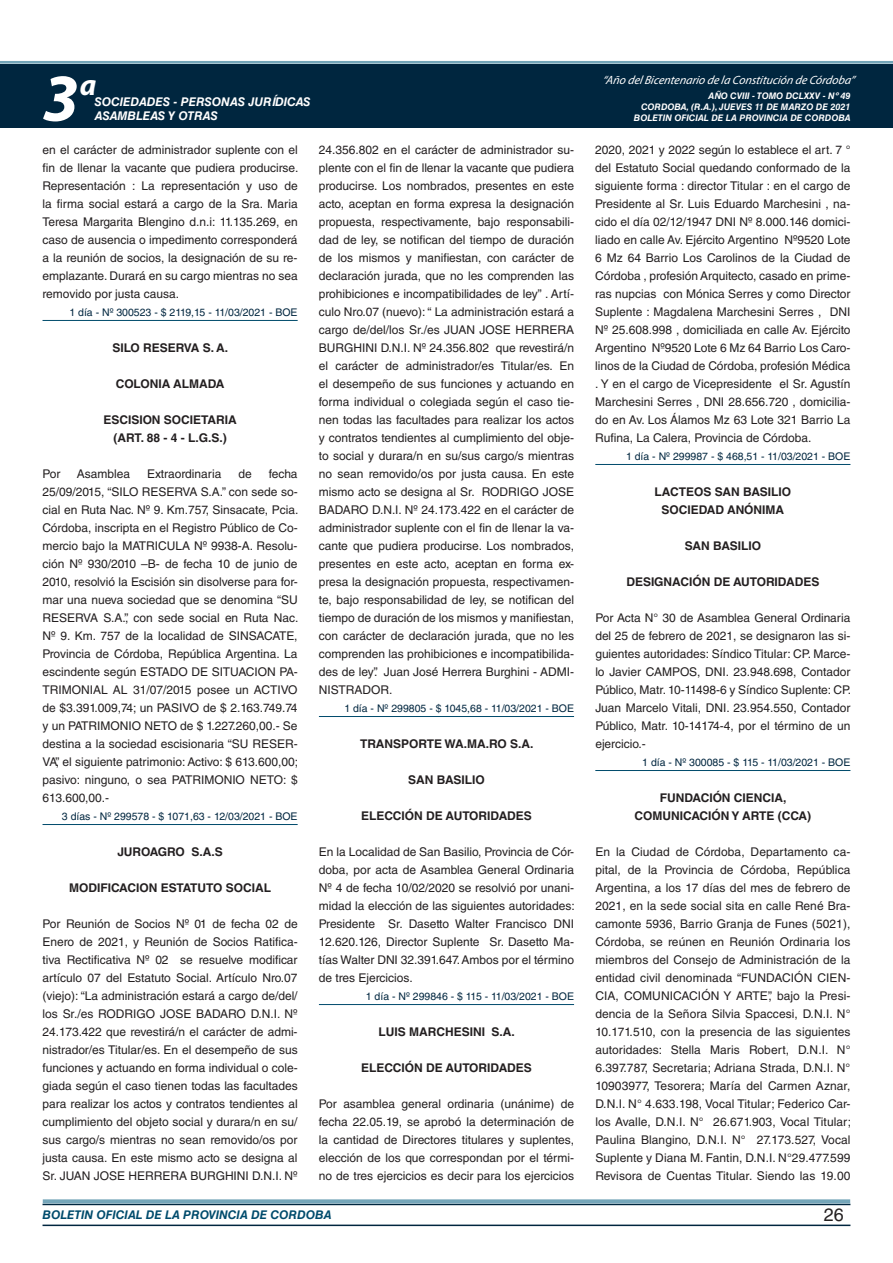
<style>
.page{position:relative;width:893px;height:1263px;background:#fff}
.page>*{position:absolute;margin:0;border:0;box-sizing:border-box;transform-origin:0 0}
.t1{font:italic 700 67.5px "Myriad Pro";color:#fff}
.t2{font:italic 700 30px "Myriad Pro";color:#fff}
.t3{font:18px "Helvetica LT Std";color:#231f20}
.t4{font:12px/18px "Helvetica LT Std";color:#231f20;text-align:justify}
.t5{font:700 12px/18px "Helvetica LT Std";color:#231f20;text-align:center}
.t6{font:italic 12px "Myriad Pro";color:#fff}
.t7{font:italic 700 12px "Helvetica LT Std";color:#fff}
.t8{font:italic 700 12px "Helvetica LT Std";color:#004b6c}
.t9{font:700 12px "Helvetica LT Std";letter-spacing:-.02em;color:#231f20}
.t10{font:10.5px "Helvetica LT Std";color:#00263f}
.t11{font:italic 700 9px/10.8px "Helvetica LT Std";color:#fff;text-align:right}
</style>
<div class="page">
<div style="left:0;top:61px;width:893px;height:6px;background:#fff;opacity:.75"></div>
<div style="left:0;top:64px;width:893px;height:64px;background:#00263f"></div>
<hr style="left:43px;top:1224px;width:807px;height:2px;background:#00263f">
<div style="left:42px;top:1198px;width:809px;height:8px;background:#fff;opacity:.75"></div>
<hr style="left:43px;top:320px;width:255px;height:1px;background:#004b6c">
<hr style="left:43px;top:824px;width:255px;height:1px;background:#004b6c">
<hr style="left:319px;top:716px;width:255px;height:1px;background:#004b6c">
<hr style="left:319px;top:1004px;width:255px;height:1px;background:#004b6c">
<hr style="left:595px;top:464px;width:255px;height:1px;background:#004b6c">
<hr style="left:595px;top:770px;width:255px;height:1px;background:#004b6c">
<h1 class="t1" style="left:43px;top:54px;width:38px">3</h1>
<h2 class="t2" style="left:80px;top:66px;width:18px">a</h2>
<p class="t7" style="left:95px;top:94px;width:217px">SOCIEDADES - PERSONAS JURÍDICAS</p>
<p class="t7" style="left:95px;top:109px;width:125px">ASAMBLEAS Y OTRAS</p>
<p class="t4" style="left:43px;top:141px;width:257px">en el carácter de administrador suplente con el fin de llenar la vacante que pudiera producirse.<br>Representación : La representación y uso de la firma social estará a cargo de la Sra. Maria Teresa Margarita Blengino d.n.i: 11.135.269, en caso de ausencia o impedimento corresponderá a la reunión de socios, la designación de su re&shy;emplazante. Durará en su cargo mientras no sea removido por justa causa.</p>
<p class="t10" style="left:69px;top:306px;width:230px">1 día - Nº 300523 - $ 2119,15 - 11/03/2021 - BOE</p>
<p class="t5" style="left:112px;top:338px;width:117px">SILO RESERVA S. A.</p>
<p class="t5" style="left:116px;top:374px;width:110px">COLONIA ALMADA</p>
<p class="t5" style="left:103px;top:410px;width:135px">ESCISION SOCIETARIA (ART. 88 - 4 - L.G.S.)</p>
<p class="t4" style="left:43px;top:465px;width:20px">Por</p>
<p class="t4" style="left:77px;top:465px;width:55px">Asamblea</p>
<p class="t4" style="left:147px;top:465px;width:76px">Extraordinaria</p>
<p class="t4" style="left:238px;top:465px;width:15px">de</p>
<p class="t4" style="left:43px;top:465px;width:257px;text-indent:226px">fecha 25/09/2015, “SILO RESERVA S.A.” con sede so&shy;cial en Ruta Nac. Nº 9. Km.757, Sinsacate, Pcia.<br>Córdoba, inscripta en el Registro Público de Co&shy;mercio bajo la MATRICULA Nº 9938-A. Resolu&shy;ción Nº 930/2010 –B- de fecha 10 de junio de 2010, resolvió la Escisión sin disolverse para for&shy;mar una nueva sociedad que se denomina “SU RESERVA S.A.”, con sede social en Ruta Nac.<br>Nº 9. Km. 757 de la localidad de SINSACATE, Provincia de Córdoba, República Argentina. La escindente según ESTADO DE SITUACION PA-TRIMONIAL AL 31/07/2015 posee un ACTIVO de $3.391.009,74; un PASIVO de $ 2.163.749.74 y un PATRIMONIO NETO de $ 1.227.260,00.- Se destina a la sociedad escisionaria “SU RESER-VA”, el siguiente patrimonio: Activo: $ 613.600,00; pasivo: ninguno, o sea PATRIMONIO NETO: $ 613.600,00.-</p>
<p class="t10" style="left:62px;top:810px;width:237px">3 días - Nº 299578 - $ 1071,63 - 12/03/2021 - BOE</p>
<p class="t9" style="left:117px;top:844px;width:107px">JUROAGRO S.A.S</p>
<p class="t5" style="left:69px;top:878px;width:203px">MODIFICACION ESTATUTO SOCIAL</p>
<p class="t4" style="left:43px;top:915px;width:257px">Por Reunión de Socios Nº 01 de fecha 02 de Enero de 2021, y Reunión de Socios Ratifica&shy;tiva Rectificativa Nº 02 se resuelve modificar artículo 07 del Estatuto Social. Artículo Nro.07 (viejo): “La administración estará a cargo de/del/ los Sr./es RODRIGO JOSE BADARO D.N.I. Nº 24.173.422 que revestirá/n el carácter de admi&shy;nistrador/es Titular/es. En el desempeño de sus funciones y actuando en forma individual o cole&shy;giada según el caso tienen todas las facultades para realizar los actos y contratos tendientes al cumplimiento del objeto social y durara/n en su/ sus cargo/s mientras no sean removido/os por justa causa. En este mismo acto se designa al Sr. JUAN JOSE HERRERA BURGHINI D.N.I. Nº</p>
<p class="t4" style="left:319px;top:141px;width:257px">24.356.802 en el carácter de administrador su&shy;plente con el fin de llenar la vacante que pudiera producirse. Los nombrados, presentes en este acto, aceptan en forma expresa la designación propuesta, respectivamente, bajo responsabili&shy;dad de ley, se notifican del tiempo de duración de los mismos y manifiestan, con carácter de declaración jurada, que no les comprenden las prohibiciones e incompatibilidades de ley” . Artí&shy;culo Nro.07 (nuevo): “ La administración estará a cargo de/del/los Sr./es JUAN JOSE HERRERA BURGHINI D.N.I. Nº 24.356.802 que revestirá/n el carácter de administrador/es Titular/es. En el desempeño de sus funciones y actuando en forma individual o colegiada según el caso tie&shy;nen todas las facultades para realizar los actos y contratos tendientes al cumplimiento del obje&shy;to social y durara/n en su/sus cargo/s mientras no sean removido/os por justa causa. En este mismo acto se designa al Sr. RODRIGO JOSE BADARO D.N.I. Nº 24.173.422 en el carácter de administrador suplente con el fin de llenar la va&shy;cante que pudiera producirse. Los nombrados, presentes en este acto, aceptan en forma ex&shy;presa la designación propuesta, respectivamen&shy;te, bajo responsabilidad de ley, se notifican del tiempo de duración de los mismos y manifiestan, con carácter de declaración jurada, que no les comprenden las prohibiciones e incompatibilida&shy;des de ley”. Juan José Herrera Burghini - ADMI-NISTRADOR.</p>
<p class="t10" style="left:344px;top:702px;width:231px">1 día - Nº 299805 - $ 1045,68 - 11/03/2021 - BOE</p>
<p class="t5" style="left:360px;top:734px;width:175px">TRANSPORTE WA.MA.RO S.A.</p>
<p class="t5" style="left:408px;top:770px;width:78px">SAN BASILIO</p>
<p class="t5" style="left:361px;top:806px;width:172px">ELECCIÓN DE AUTORIDADES</p>
<p class="t4" style="left:319px;top:843px;width:257px">En la Localidad de San Basilio, Provincia de Cór&shy;doba, por acta de Asamblea General Ordinaria Nº 4 de fecha 10/02/2020 se resolvió por unani&shy;midad la elección de las siguientes autoridades:<br>Presidente Sr. Dasetto Walter Francisco DNI 12.620.126, Director Suplente Sr. Dasetto Ma&shy;tías Walter DNI 32.391.647. Ambos por el término de tres Ejercicios.</p>
<p class="t10" style="left:366px;top:990px;width:210px">1 día - Nº 299846 - $ 115 - 11/03/2021 - BOE</p>
<p class="t5" style="left:378px;top:1022px;width:138px">LUIS MARCHESINI S.A.</p>
<p class="t5" style="left:361px;top:1058px;width:172px">ELECCIÓN DE AUTORIDADES</p>
<p class="t4" style="left:319px;top:1095px;width:257px">Por asamblea general ordinaria (unánime) de fecha 22.05.19, se aprobó la determinación de la cantidad de Directores titulares y suplentes, elección de los que correspondan por el térmi&shy;no de tres ejercicios es decir para los ejercicios</p>
<p class="t6" style="left:603px;top:72px;width:254px">“Año delBicentenario de la Constitución de Córdoba”</p>
<p class="t11" style="left:634px;top:91px;width:218px">AÑO CVIII - TOMO DCLXXV - Nº 49<br>CORDOBA, (R.A.), JUEVES 11 DE MARZO DE 2021<br>BOLETIN OFICIAL DE LA PROVINCIA DE CORDOBA</p>
<p class="t4" style="left:595px;top:141px;width:257px">2020, 2021 y 2022 según lo establece el art. 7 ° del Estatuto Social quedando conformado de la siguiente forma : director Titular : en el cargo de Presidente al Sr. Luis Eduardo Marchesini , na&shy;cido el día 02/12/1947 DNI Nº 8.000.146 domici&shy;liado en calle Av. Ejército Argentino Nº9520 Lote 6 Mz 64 Barrio Los Carolinos de la Ciudad de Córdoba , profesión Arquitecto, casado en prime&shy;ras nupcias con Mónica Serres y como Director Suplente : Magdalena Marchesini Serres , DNI Nº 25.608.998 , domiciliada en calle Av. Ejército Argentino Nº9520 Lote 6 Mz 64 Barrio Los Caro&shy;linos de la Ciudad de Córdoba, profesión Médica . Y en el cargo de Vicepresidente el Sr. Agustín Marchesini Serres , DNI 28.656.720 , domicilia&shy;do en Av. Los Álamos Mz 63 Lote 321 Barrio La Rufina, La Calera, Provincia de Córdoba.</p>
<p class="t10" style="left:626px;top:450px;width:226px">1 día - Nº 299987 - $ 468,51 - 11/03/2021 - BOE</p>
<p class="t5" style="left:655px;top:482px;width:138px">LACTEOS SAN BASILIO<br>SOCIEDAD ANÓNIMA</p>
<p class="t5" style="left:685px;top:536px;width:78px">SAN BASILIO</p>
<p class="t5" style="left:626px;top:572px;width:17px">DESIGNACI</p>
<p class="t5" style="left:692px;top:572px;width:58px">ÓN DE AUTORIDADES</p>
<p class="t4" style="left:595px;top:609px;width:257px">Por Acta N° 30 de Asamblea General Ordinaria del 25 de febrero de 2021, se designaron las si&shy;guientes autoridades: Síndico Titular: CP. Marce&shy;lo Javier CAMPOS, DNI. 23.948.698, Contador Público, Matr. 10-11498-6 y Síndico Suplente: CP.<br>Juan Marcelo Vitali, DNI. 23.954.550, Contador Público, Matr. 10-14174-4, por el término de un ejercicio.-</p>
<p class="t10" style="left:642px;top:756px;width:210px">1 día - Nº 300085 - $ 115 - 11/03/2021 - BOE</p>
<p class="t5" style="left:635px;top:788px;width:178px">FUNDACIÓN CIENCIA,<br>COMUNICACIÓN Y ARTE (CCA)</p>
<p class="t4" style="left:595px;top:843px;width:257px">En la Ciudad de Córdoba, Departamento ca&shy;pital, de la Provincia de Córdoba, República Argentina, a los 17 días del mes de febrero de 2021, en la sede social sita en calle René Bra&shy;camonte 5936, Barrio Granja de Funes (5021), Córdoba, se reúnen en Reunión Ordinaria los miembros del Consejo de Administración de la entidad civil denominada “FUNDACIÓN CIEN-CIA, COMUNICACIÓN Y ARTE”, bajo la Presi&shy;dencia de la Señora Silvia Spaccesi, D.N.I. N° 10.171.510, con la presencia de las siguientes autoridades: Stella Maris Robert, D.N.I. N° 6.397.787, Secretaria; Adriana Strada, D.N.I. N° 10903977, Tesorera; María del Carmen Aznar, D.N.I. N° 4.633.198, Vocal Titular; Federico Car&shy;los Avalle, D.N.I. N° 26.671.903, Vocal Titular; Paulina Blangino, D.N.I. N° 27.173.527, Vocal Suplente y Diana M. Fantin, D.N.I. N°29.477.599<br>Revisora de Cuentas Titular. Siendo las 19.00</p>
<p class="t8" style="left:43px;top:1208px;width:290px">BOLETIN OFICIAL DE LA PROVINCIA DE CORDOBA</p>
<h3 class="t3" style="left:824px;top:1204px;width:22px">26</h3>
</div>
